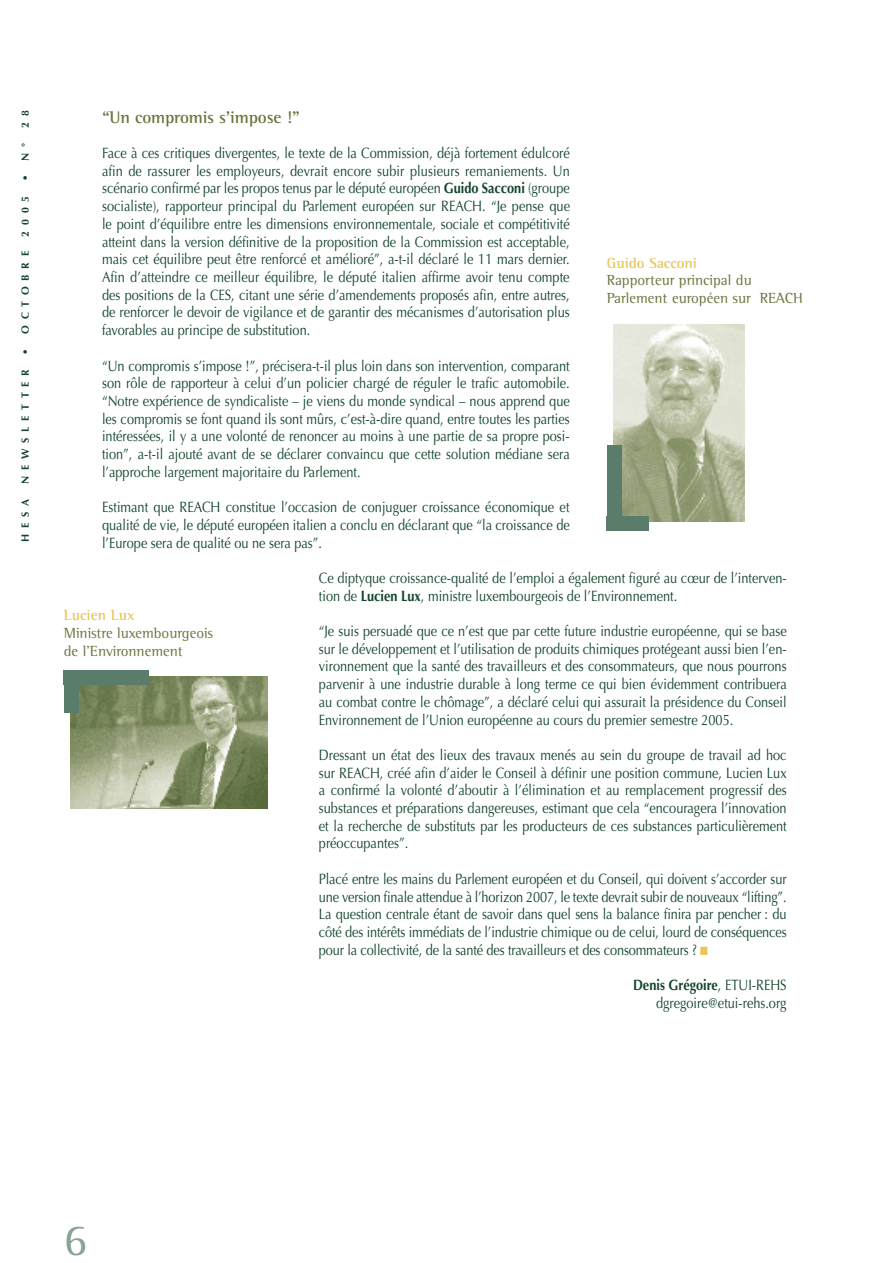
<style>
.page{position:relative;width:893px;height:1263px;background:#fff}
.page>*{position:absolute;margin:0;border:0;box-sizing:border-box;transform-origin:0 0}
.t1{font:45px "Rotis Semi Serif";color:#89a295}
.Partie_titre_1{font:700 17.25px "Rotis Semi Serif";letter-spacing:-.01em;color:#6a753e}
.Body{font:15px/17.7px "Optima";color:#13442c;text-align:justify;scale:.85 1}
.Image___Fonction{font:15px/17.7px "Rotis Semi Serif";color:#6a753e}
.Body-2{font:700 15px "Optima";color:#13442c;scale:.85 1}
.Image___Nom{font:700 15px "Rotis Semi Serif";color:#eac55b}
.t2{font:700 10.5px "Optima";letter-spacing:.55em;color:#13442c}
.s1{font-weight:700}
.s2{color:#eac55b}
.s3{font-weight:400}
</style>
<div class="page">
<img style="left:70px;top:677px;width:198px;height:132px">
<div style="left:64px;top:670px;width:15px;height:43px;background:#5a7c6b"></div>
<div style="left:64px;top:670px;width:85px;height:15px;background:#5a7c6b"></div>
<img style="left:613px;top:324px;width:132px;height:198px">
<div style="left:607px;top:516px;width:42px;height:14px;background:#5a7c6b"></div>
<div style="left:607px;top:445px;width:14px;height:85px;background:#5a7c6b"></div>
<p class="t2" style="left:19px;top:128px;width:19px;rotate:-90deg">2 8</p>
<p class="Partie_titre_1" style="left:102px;top:107px;width:199px">“Un compromis s’impose !”</p>
<p class="Body" style="left:102px;top:144px;width:552px">Face à ces critiques divergentes, le texte de la Commission, déjà fortement édulcoré afin de rassurer les employeurs, devrait encore subir plusieurs remaniements. Un scénario confirmé par les propos tenus par le député européen <span class="s1">Guido Sacconi</span> (groupe socialiste), rapporteur principal du Parlement européen sur REACH. “Je pense que le point d’équilibre entre les dimensions environnementale, sociale et compétitivité atteint dans la version définitive de la proposition de la Commission est acceptable, mais cet équilibre peut être renforcé et amélioré”, a-t-il déclaré le 11 mars dernier.<br>Afin d’atteindre ce meilleur équilibre, le député italien affirme avoir tenu compte des positions de la CES, citant une série d’amendements proposés afin, entre autres, de renforcer le devoir de vigilance et de garantir des mécanismes d’autorisation plus favorables au principe de substitution.</p>
<p class="Body" style="left:102px;top:357px;width:552px">“Un compromis s’impose !”, précisera-t-il plus loin dans son intervention, comparant son rôle de rapporteur à celui d’un policier chargé de réguler le trafic automobile. “Notre expérience de syndicaliste – je viens du monde syndical – nous apprend que les compromis se font quand ils sont mûrs, c’est-à-dire quand, entre toutes les parties intéressées, il y a une volonté de renoncer au moins à une partie de sa propre posi&shy;tion”, a-t-il ajouté avant de se déclarer convaincu que cette solution médiane sera l’approche largement majoritaire du Parlement.</p>
<p class="Body" style="left:102px;top:498px;width:552px">Estimant que REACH constitue l’occasion de conjuguer croissance économique et qualité de vie, le député européen italien a conclu en déclarant que “la croissance de l’Europe sera de qualité ou ne sera pas”.</p>
<p class="t2" style="left:19px;top:181px;width:40px;rotate:-90deg">• N°</p>
<p class="t2" style="left:19px;top:237px;width:42px;rotate:-90deg">2005</p>
<p class="t2" style="left:19px;top:355px;width:105px;rotate:-90deg">• OCTOBRE</p>
<p class="t2" style="left:19px;top:484px;width:116px;rotate:-90deg">NEWSLETTER</p>
<p class="t2" style="left:19px;top:542px;width:44px;rotate:-90deg">HESA</p>
<p class="Image___Nom" style="left:607px;top:254px;width:92px">Guido Sacconi</p>
<p class="Image___Fonction" style="left:607px;top:271px;width:198px">Rapporteur principal du<br>Parlement européen sur REACH</p>
<p class="Image___Nom" style="left:64px;top:606px;width:72px">Lucien Lux</p>
<p class="Image___Fonction" style="left:64px;top:624px;width:151px">Ministre luxembourgeois de l’Environnement</p>
<h1 class="t1" style="left:64px;top:1213px;width:25px">6</h1>
<p class="Body" style="left:319px;top:569px;width:552px">Ce diptyque croissance-qualité de l’emploi a également figuré au cœur de l’interven&shy;tion de <span class="s1">Lucien Lux</span>, ministre luxembourgeois de l’Environnement.</p>
<p class="Body" style="left:319px;top:622px;width:552px">“Je suis persuadé que ce n’est que par cette future industrie européenne, qui se base sur le développement et l’utilisation de produits chimiques protégeant aussi bien l’en&shy;vironnement que la santé des travailleurs et des consommateurs, que nous pourrons parvenir à une industrie durable à long terme ce qui bien évidemment contribuera au combat contre le chômage”, a déclaré celui qui assurait la présidence du Conseil Environnement de l’Union européenne au cours du premier semestre 2005.</p>
<p class="Body" style="left:319px;top:746px;width:552px">Dressant un état des lieux des travaux menés au sein du groupe de travail ad hoc sur REACH, créé afin d’aider le Conseil à définir une position commune, Lucien Lux a confirmé la volonté d’aboutir à l’élimination et au remplacement progressif des substances et préparations dangereuses, estimant que cela “encouragera l’innovation et la recherche de substituts par les producteurs de ces substances particulièrement préoccupantes”.</p>
<p class="Body" style="left:319px;top:870px;width:552px">Placé entre les mains du Parlement européen et du Conseil, qui doivent s’accorder sur une version finale attendue à l’horizon 2007, le texte devrait subir de nouveaux “lifting”.<br>La question centrale étant de savoir dans quel sens la balance finira par pencher : du côté des intérêts immédiats de l’industrie chimique ou de celui, lourd de conséquences pour la collectivité, de la santé des travailleurs et des consommateurs ? <span class="s2">■</span></p>
<p class="Body-2" style="left:633px;top:976px;width:182px">Denis Grégoire<span class="s3">, ETUI-REHS</span></p>
<p class="Body" style="left:656px;top:994px;width:155px">dgregoire@etui-rehs.org</p>
</div>
